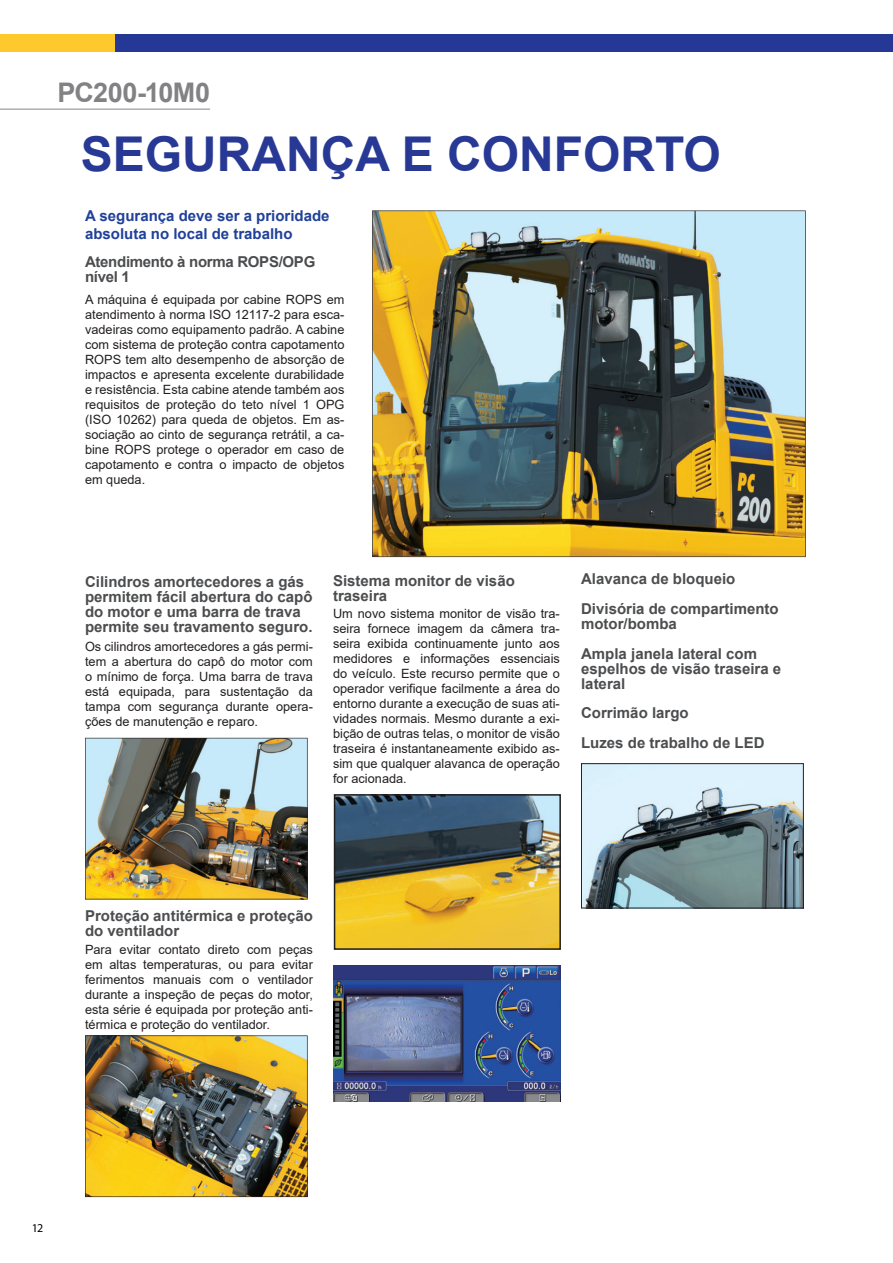
<style>
.page{position:relative;width:893px;height:1263px;background:#fff}
.page>*{position:absolute;margin:0;border:0;box-sizing:border-box;transform-origin:0 0}
.Walkaround_-_Header{font:700 48px "Arial";color:#273995}
.t1{font:700 27px "Arial";letter-spacing:-.02em;color:#828284}
.text_10_bold{font:700 15px/15px "Arial";color:#4c4d4f}
.texto_azul_10{font:700 15px/18px "Arial";color:#20409a}
.text_10_bold-2{font:700 15px/15px "Arial";letter-spacing:-.02em;color:#4c4d4f}
.tesxto_8_5{font:12.75px/15px "Arial";color:#231f20;text-align:justify}
.t2{font:12px "Myriad Pro";color:#000}
</style>
<div class="page">
<img style="left:85px;top:738px;width:223px;height:161px">
<img style="left:85px;top:1035px;width:223px;height:162px">
<img style="left:372px;top:210px;width:434px;height:347px">
<img style="left:334px;top:965px;width:227px;height:136px">
<img style="left:583px;top:765px;width:219px;height:141px">
<div style="left:581px;top:763px;width:223px;height:145px;border:1px solid #231f20"></div>
<svg style="left:337px;top:797px;width:221px;height:150px;background:#998c49"></svg>
<div style="left:334px;top:794px;width:227px;height:156px;border:2px solid #231f20"></div>
<div style="left:0;top:34px;width:143px;height:17px;background:#fec92d"></div>
<hr style="left:0;top:108px;width:210px;height:2px;background:#adaeb2">
<div style="left:115px;top:34px;width:778px;height:17px;background:#263895"></div>
<h2 class="t1" style="left:57px;top:74px;width:154px">PC200-10M0</h2>
<p class="Walkaround_-_Header" style="left:81px;top:120px;width:642px">SEGURANÇA E CONFORTO</p>
<p class="texto_azul_10" style="left:85px;top:207px;width:246px">A segurança deve ser a prioridade absoluta no local de trabalho</p>
<p class="text_10_bold-2" style="left:85px;top:255px;width:232px">Atendimento à norma ROPS/OPG nível 1</p>
<p class="tesxto_8_5" style="left:85px;top:291px;width:261px">A máquina é equipada por cabine ROPS em atendimento à norma ISO 12117-2 para esca&shy;vadeiras como equipamento padrão. A cabine com sistema de proteção contra capotamento ROPS tem alto desempenho de absorção de impactos e apresenta excelente durabilidade e resistência. Esta cabine atende também aos requisitos de proteção do teto nível 1 OPG (ISO 10262) para queda de objetos. Em as&shy;sociação ao cinto de segurança retrátil, a ca&shy;bine ROPS protege o operador em caso de capotamento e contra o impacto de objetos em queda.</p>
<p class="text_10_bold" style="left:85px;top:574px;width:229px">Cilindros amortecedores a gás permitem fácil abertura do capô do motor e uma barra de trava permite seu travamento seguro.</p>
<p class="tesxto_8_5" style="left:85px;top:639px;width:229px">Os cilindros amortecedores a gás permi&shy;tem a abertura do capô do motor com o mínimo de força. Uma barra de trava está equipada, para sustentação da tampa com segurança durante opera&shy;ções de manutenção e reparo.</p>
<p class="text_10_bold" style="left:333px;top:574px;width:183px">Sistema monitor de visão traseira</p>
<p class="tesxto_8_5" style="left:333px;top:606px;width:228px">Um novo sistema monitor de visão tra&shy;seira fornece imagem da câmera tra&shy;seira exibida continuamente junto aos medidores e informações essenciais do veículo. Este recurso permite que o operador verifique facilmente a área do entorno durante a execução de suas ati&shy;vidades normais. Mesmo durante a exi&shy;bição de outras telas, o monitor de visão traseira é instantaneamente exibido as&shy;sim que qualquer alavanca de operação for acionada.</p>
<p class="text_10_bold" style="left:581px;top:571px;width:156px">Alavanca de bloqueio</p>
<p class="text_10_bold" style="left:581px;top:601px;width:199px">Divisória de compartimento motor/bomba</p>
<p class="text_10_bold" style="left:581px;top:646px;width:202px">Ampla janela lateral com espelhos de visão traseira e lateral</p>
<p class="text_10_bold" style="left:581px;top:706px;width:109px">Corrimão largo</p>
<p class="text_10_bold" style="left:581px;top:736px;width:185px">Luzes de trabalho de LED</p>
<p class="text_10_bold" style="left:85px;top:909px;width:229px">Proteção antitérmica e proteção do ventilador</p>
<p class="tesxto_8_5" style="left:85px;top:941px;width:229px">Para evitar contato direto com peças em altas temperaturas, ou para evitar ferimentos manuais com o ventilador durante a inspeção de peças do motor, esta série é equipada por proteção anti&shy;térmica e proteção do ventilador.</p>
<p class="t2" style="left:32px;top:1220px;width:13px">12</p>
</div>
